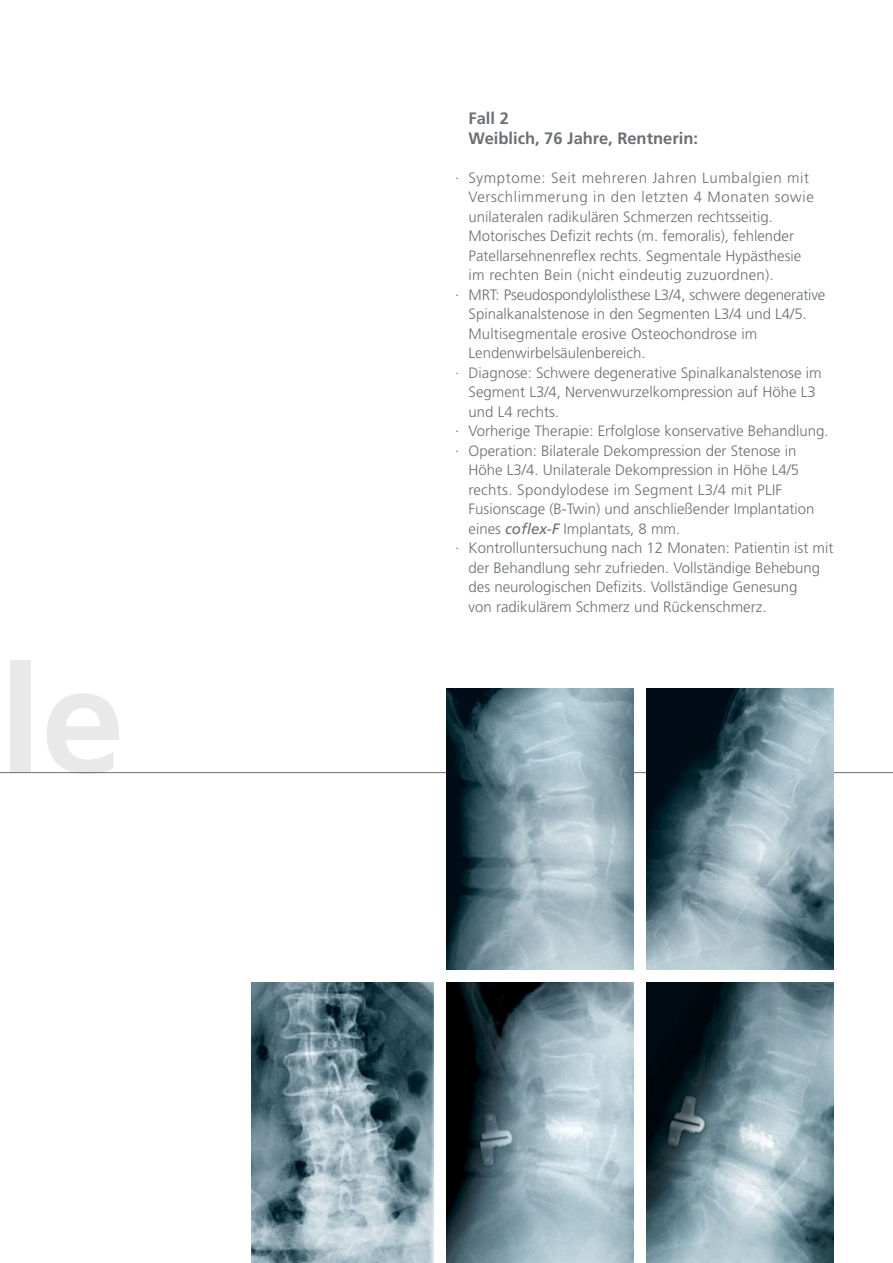
<style>
.page{position:relative;width:893px;height:1263px;background:#fff}
.page>*{position:absolute;margin:0;border:0;box-sizing:border-box;transform-origin:0 0}
.t1{font:700 150px "Frutiger";color:#e9e9ea}
.t2{font:700 16.5px/19.5px "Frutiger";color:#6b6f73}
.t3{font:300 15px "Frutiger";color:#6b6f73}
.t4{font:300 15px "Frutiger";letter-spacing:.04em;color:#6b6f73}
.t5{font:300 15px "Frutiger";letter-spacing:.02em;color:#6b6f73}
.s1{font-weight:400;font-style:italic}
</style>
<div class="page">
<hr style="left:0;top:772px;width:893px;height:1px;background:#6b6f73">
<img style="left:446px;top:982px;width:188px;height:281px">
<img style="left:646px;top:982px;width:187px;height:281px">
<img style="left:251px;top:982px;width:183px;height:281px">
<img style="left:646px;top:689px;width:187px;height:280px">
<img style="left:446px;top:689px;width:188px;height:280px">
<h1 class="t1" style="left:0;top:632px;width:127px">le</h1>
<p class="t2" style="left:468px;top:108px;width:231px">Fall 2<br>Weiblich, 76 Jahre, Rentnerin:</p>
<p class="t4" style="left:455px;top:169px;width:356px">· Symptome: Seit mehreren Jahren Lumbalgien mit</p>
<p class="t4" style="left:468px;top:188px;width:347px">Verschlimmerung in den letzten 4 Monaten sowie</p>
<p class="t3" style="left:468px;top:208px;width:306px">unilateralen radikulären Schmerzen rechtsseitig.</p>
<p class="t3" style="left:468px;top:227px;width:327px">Motorisches Defizit rechts (m. femoralis), fehlender</p>
<p class="t3" style="left:468px;top:247px;width:334px">Patellarsehnenreflex rechts. Segmentale Hypästhesie</p>
<p class="t5" style="left:468px;top:266px;width:307px">im rechten Bein (nicht eindeutig zuzuordnen).</p>
<p class="t3" style="left:455px;top:286px;width:372px">· MRT: Pseudospondylolisthese L3/4, schwere degenerative</p>
<p class="t3" style="left:468px;top:305px;width:340px">Spinalkanalstenose in den Segmenten L3/4 und L4/5.</p>
<p class="t3" style="left:468px;top:325px;width:290px">Multisegmentale erosive Osteochondrose im</p>
<p class="t3" style="left:468px;top:344px;width:179px">Lendenwirbelsäulenbereich.</p>
<p class="t3" style="left:455px;top:364px;width:368px">· Diagnose: Schwere degenerative Spinalkanalstenose im</p>
<p class="t3" style="left:468px;top:383px;width:349px">Segment L3/4, Nervenwurzelkompression auf Höhe L3</p>
<p class="t3" style="left:468px;top:403px;width:92px">und L4 rechts.</p>
<p class="t3" style="left:455px;top:422px;width:375px">· Vorherige Therapie: Erfolglose konservative Behandlung.</p>
<p class="t3" style="left:455px;top:442px;width:343px">· Operation: Bilaterale Dekompression der Stenose in</p>
<p class="t3" style="left:468px;top:461px;width:332px">Höhe L3/4. Unilaterale Dekompression in Höhe L4/5</p>
<p class="t5" style="left:468px;top:481px;width:315px">rechts. Spondylodese im Segment L3/4 mit PLIF</p>
<p class="t3" style="left:468px;top:500px;width:348px">Fusionscage (B-Twin) und anschließender Implantation</p>
<p class="t3" style="left:468px;top:520px;width:213px">eines <span class="s1">coflex-F</span> Implantats, 8 mm.</p>
<p class="t3" style="left:455px;top:539px;width:380px">· Kontrolluntersuchung nach 12 Monaten: Patientin ist mit</p>
<p class="t3" style="left:468px;top:559px;width:353px">der Behandlung sehr zufrieden. Vollständige Behebung</p>
<p class="t3" style="left:468px;top:578px;width:330px">des neurologischen Defizits. Vollständige Genesung</p>
<p class="t3" style="left:468px;top:598px;width:300px">von radikulärem Schmerz und Rückenschmerz.</p>
</div>
